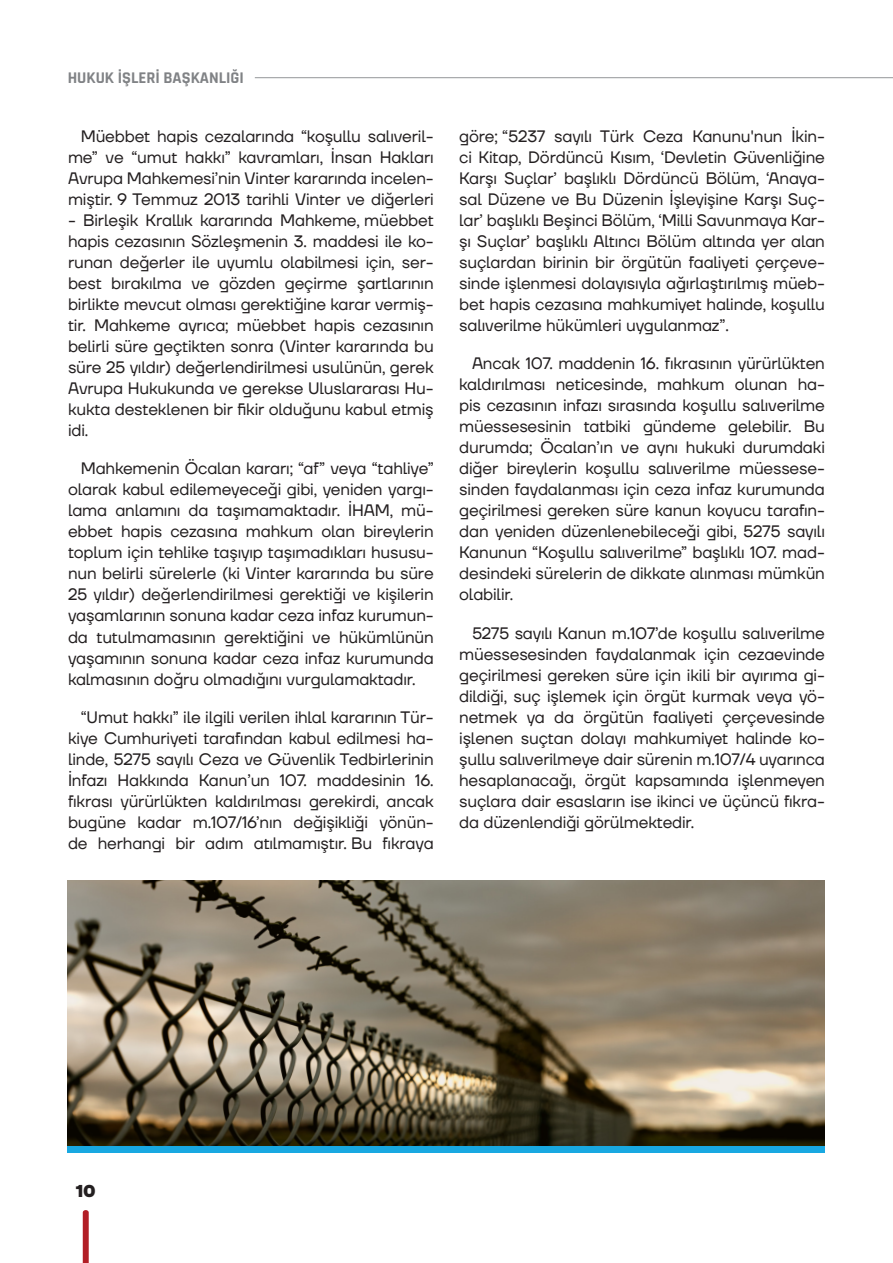
<style>
.page{position:relative;width:893px;height:1263px;background:#fff}
.page>*{position:absolute;margin:0;border:0;box-sizing:border-box;transform-origin:0 0}
.t1{font:700 18px "Clash Grotesk";color:#231f20}
.t2{font:16.5px/21px "TT Firs Neue Trial Var Roman";letter-spacing:-.01em;color:#231f20;text-align:justify}
.t3{font:700 16.5px "Rajdhani";color:#808285}
</style>
<div class="page">
<svg style="left:83px;top:1210px;width:6px;height:53px"></svg>
<hr style="left:255px;top:77px;width:638px;height:1px;background:#939698">
<img style="left:67px;top:880px;width:758px;height:266px">
<div style="left:67px;top:1146px;width:758px;height:6px;background:#18a8e1"></div>
<p class="t3" style="left:68px;top:67px;width:178px">HUKUK İŞLERİ BAŞKANLIĞI</p>
<p class="t2" style="left:68px;top:126px;width:367px;text-indent:13px">Müebbet hapis cezalarında “koşullu salıveril&shy;me” ve “umut hakkı” kavramları, İnsan Hakları Avrupa Mahkemesi’nin Vinter kararında incelen&shy;miştir. 9 Temmuz 2013 tarihli Vinter ve diğerleri</p>
<p class="t2" style="left:68px;top:210px;width:367px">- Birleşik Krallık kararında Mahkeme, müebbet hapis cezasının Sözleşmenin 3. maddesi ile ko&shy;runan değerler ile uyumlu olabilmesi için, ser&shy;best bırakılma ve gözden geçirme şartlarının birlikte mevcut olması gerektiğine karar vermiş&shy;tir. Mahkeme ayrıca; müebbet hapis cezasının belirli süre geçtikten sonra (Vinter kararında bu süre 25 yıldır) değerlendirilmesi usulünün, gerek Avrupa Hukukunda ve gerekse Uluslararası Hu&shy;kukta desteklenen bir fikir olduğunu kabul etmiş idi.</p>
<p class="t2" style="left:68px;top:458px;width:367px;text-indent:13px">Mahkemenin Öcalan kararı; “af” veya “tahliye” olarak kabul edilemeyeceği gibi, yeniden yargı&shy;lama anlamını da taşımamaktadır. İHAM, mü&shy;ebbet hapis cezasına mahkum olan bireylerin toplum için tehlike taşıyıp taşımadıkları hususu&shy;nun belirli sürelerle (ki Vinter kararında bu süre 25 yıldır) değerlendirilmesi gerektiği ve kişilerin yaşamlarının sonuna kadar ceza infaz kurumun&shy;da tutulmamasının gerektiğini ve hükümlünün yaşamının sonuna kadar ceza infaz kurumunda kalmasının doğru olmadığını vurgulamaktadır.</p>
<p class="t2" style="left:68px;top:706px;width:367px;text-indent:13px">“Umut hakkı” ile ilgili verilen ihlal kararının Tür&shy;kiye Cumhuriyeti tarafından kabul edilmesi ha&shy;linde, 5275 sayılı Ceza ve Güvenlik Tedbirlerinin İnfazı Hakkında Kanun’un 107. maddesinin 16. fıkrası yürürlükten kaldırılması gerekirdi, ancak bugüne kadar m.107/16’nın değişikliği yönün&shy;de herhangi bir adım atılmamıştır. Bu fıkraya</p>
<p class="t2" style="left:459px;top:126px;width:367px">göre; “5237 sayılı Türk Ceza Kanunu'nun İkin&shy;ci Kitap, Dördüncü Kısım, ‘Devletin Güvenliğine Karşı Suçlar’ başlıklı Dördüncü Bölüm, ‘Anaya&shy;sal Düzene ve Bu Düzenin İşleyişine Karşı Suç&shy;lar’ başlıklı Beşinci Bölüm, ‘Milli Savunmaya Kar&shy;şı Suçlar’ başlıklı Altıncı Bölüm altında yer alan suçlardan birinin bir örgütün faaliyeti çerçeve&shy;sinde işlenmesi dolayısıyla ağırlaştırılmış müeb&shy;bet hapis cezasına mahkumiyet halinde, koşullu salıverilme hükümleri uygulanmaz”.</p>
<p class="t2" style="left:459px;top:353px;width:367px;text-indent:13px">Ancak 107. maddenin 16. fıkrasının yürürlükten kaldırılması neticesinde, mahkum olunan ha&shy;pis cezasının infazı sırasında koşullu salıverilme müessesesinin tatbiki gündeme gelebilir. Bu durumda; Öcalan’ın ve aynı hukuki durumdaki diğer bireylerin koşullu salıverilme müessese&shy;sinden faydalanması için ceza infaz kurumunda geçirilmesi gereken süre kanun koyucu tarafın&shy;dan yeniden düzenlenebileceği gibi, 5275 sayılı Kanunun “Koşullu salıverilme” başlıklı 107. mad&shy;desindeki sürelerin de dikkate alınması mümkün olabilir.</p>
<p class="t2" style="left:459px;top:622px;width:367px;text-indent:13px">5275 sayılı Kanun m.107’de koşullu salıverilme müessesesinden faydalanmak için cezaevinde geçirilmesi gereken süre için ikili bir ayırıma gi&shy;dildiği, suç işlemek için örgüt kurmak veya yö&shy;netmek ya da örgütün faaliyeti çerçevesinde işlenen suçtan dolayı mahkumiyet halinde ko&shy;şullu salıverilmeye dair sürenin m.107/4 uyarınca hesaplanacağı, örgüt kapsamında işlenmeyen suçlara dair esasların ise ikinci ve üçüncü fıkra&shy;da düzenlendiği görülmektedir.</p>
<p class="t1" style="left:76px;top:1181px;width:21px">10</p>
</div>
